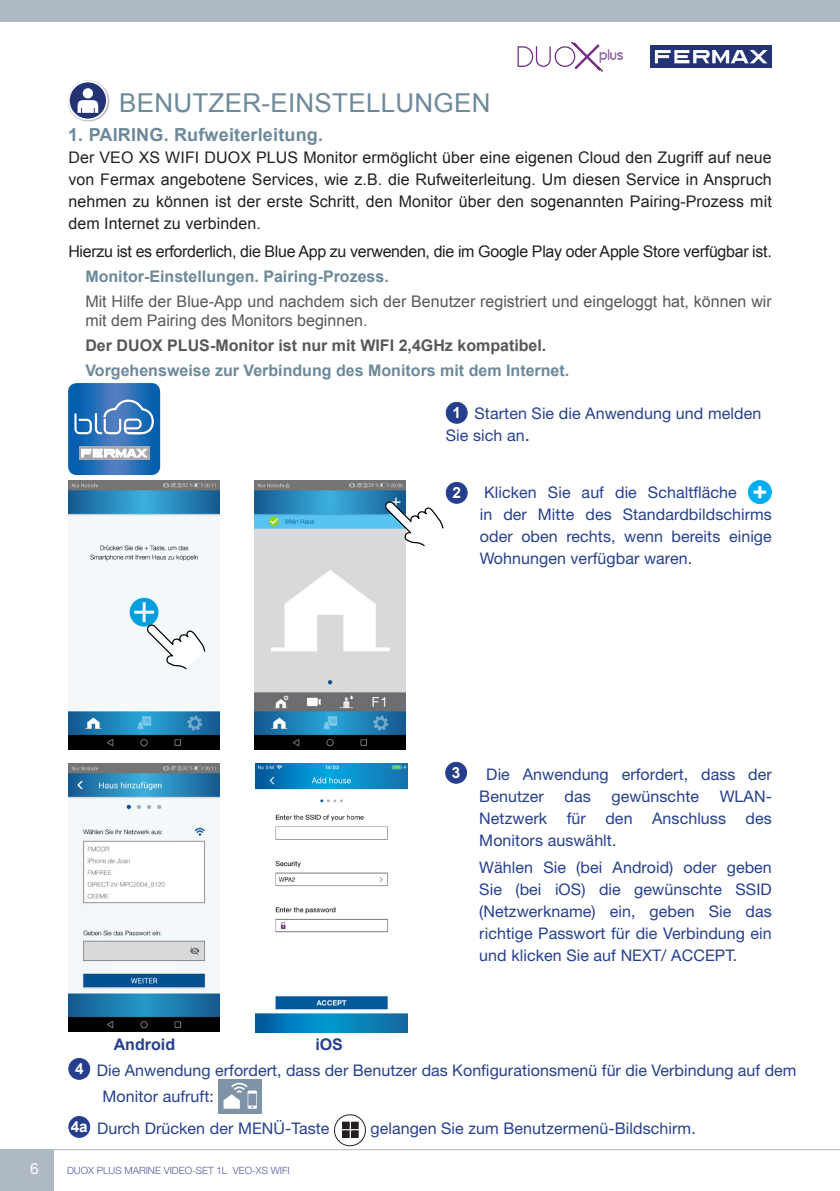
<style>
.page{position:relative;width:840px;height:1191px;background:#fff}
.page>*{position:absolute;margin:0;border:0;box-sizing:border-box;transform-origin:0 0}
.TITULO1{font:26px "Arial";letter-spacing:.01em;color:#6d899a}
.t1{font:700 24.6px "Arial";color:#fff}
.TITULO2{font:700 18px "Arial";letter-spacing:.01em;color:#6d899a}
.NOTAS{font:16px/22px "Helvetica Neue";letter-spacing:.005em;color:#253f8e}
.TEXTO_1{font:16px/22px "Arial";letter-spacing:-.02em;color:#231f20;text-align:justify}
.t2{font:16px/19.2px "Arial";color:#57585a}
.t3{font:700 16px "Arial";color:#6d899a}
.t4{font:700 16px "Arial";color:#57585a}
.t5{font:700 16px "Arial";color:#253f8e}
.t6{font:700 15.4px "Arial";color:#fff}
.t7{font:15.4px "Helvetica Neue";color:#fff}
.t8{font:300 10px "Helvetica Neue LT Std";color:#4d5a9e}
.s1{font-size:18px}
</style>
<div class="page">
<div style="left:0;top:1149px;width:53px;height:42px;background:#aeb9c4"></div>
<hr style="left:0;top:1149px;width:839px;height:1px;background:#aeb9c4">
<div style="left:0;top:0;width:839px;height:22px;background:#aeb9c4"></div>
<div style="left:650px;top:46px;width:121px;height:22px;background:#243374"></div>
<svg style="left:654px;top:50px;width:113px;height:13px"></svg>
<svg style="left:517px;top:42px;width:105px;height:30px"></svg>
<div style="left:446px;top:402px;width:21px;height:21px;background:#253f8e;border-radius:50%"></div>
<div style="left:445px;top:402px;width:22px;height:22px;border:1px solid #253f8e;border-radius:50%"></div>
<div style="left:446px;top:482px;width:21px;height:21px;background:#253f8e;border-radius:50%"></div>
<div style="left:445px;top:482px;width:22px;height:22px;border:1px solid #253f8e;border-radius:50%"></div>
<div style="left:748px;top:480px;width:23px;height:23px;background:#00aeef;border-radius:50%"></div>
<div style="left:747px;top:480px;width:24px;height:24px;border:1px solid #00aeef;border-radius:50%"></div>
<img style="left:68px;top:481px;width:152px;height:269px">
<svg style="left:145px;top:623px;width:61px;height:47px"></svg>
<img style="left:254px;top:481px;width:151px;height:269px">
<svg style="left:383px;top:500px;width:61px;height:47px"></svg>
<div style="left:445px;top:762px;width:21px;height:21px;background:#253f8e;border-radius:50%"></div>
<div style="left:445px;top:762px;width:22px;height:21px;border:1px solid #253f8e;border-radius:50%"></div>
<div style="left:69px;top:1058px;width:21px;height:21px;background:#253f8e;border-radius:50%"></div>
<div style="left:68px;top:1058px;width:22px;height:21px;border:1px solid #253f8e;border-radius:50%"></div>
<div style="left:218px;top:1078px;width:44px;height:35px;background:#7f93a7"></div>
<svg style="left:223px;top:1082px;width:34px;height:26px"></svg>
<div style="left:69px;top:1116px;width:21px;height:21px;background:#253f8e;border-radius:50%"></div>
<div style="left:68px;top:1116px;width:22px;height:21px;border:1px solid #253f8e;border-radius:50%"></div>
<svg style="left:334px;top:1114px;width:32px;height:32px"></svg>
<svg style="left:68px;top:383px;width:92px;height:92px;background:#4883be"></svg>
<img style="left:68px;top:763px;width:152px;height:269px">
<img style="left:255px;top:763px;width:152px;height:269px">
<div style="left:68px;top:80px;width:41px;height:42px;background:#231f20;opacity:.4"></div>
<div style="left:69px;top:82px;width:38px;height:37px;background:#243374;border-radius:50%"></div>
<div style="left:68px;top:81px;width:40px;height:39px;border:2px solid #fff;border-radius:50%"></div>
<div style="left:83px;top:88px;width:10px;height:10px;background:#fff;border-radius:50%"></div>
<svg style="left:77px;top:100px;width:21px;height:13px"></svg>
<p class="TITULO1" style="left:119px;top:86px;width:372px">BENUTZER-EINSTELLUNGEN</p>
<p class="TITULO2" style="left:68px;top:123px;width:256px">1. PAIRING. Rufweiterleitung.</p>
<p class="TEXTO_1" style="left:68px;top:147px;width:704px">Der VEO XS WIFI DUOX PLUS Monitor ermöglicht über eine eigenen Cloud den Zugriff auf neue von Fermax angebotene Services, wie z.B. die Rufweiterleitung. Um diesen Service in Anspruch nehmen zu können ist der erste Schritt, den Monitor über den sogenannten Pairing-Prozess mit dem Internet zu verbinden.</p>
<p class="TEXTO_1" style="left:68px;top:241px;width:704px">Hierzu ist es erforderlich, die Blue App zu verwenden, die im Google Play oder Apple Store verfügbar ist.</p>
<p class="t3" style="left:85px;top:266px;width:305px">Monitor-Einstellungen. Pairing-Prozess.</p>
<p class="t2" style="left:85px;top:292px;width:687px">Mit Hilfe der Blue-App und nachdem sich der Benutzer registriert und eingeloggt hat, können wir mit dem Pairing des Monitors beginnen.</p>
<p class="t4" style="left:85px;top:335px;width:462px">Der DUOX PLUS-Monitor ist nur mit WIFI 2,4GHz kompatibel.</p>
<p class="t3" style="left:85px;top:360px;width:485px">Vorgehensweise zur Verbindung des Monitors mit dem Internet.</p>
<p class="t6" style="left:452px;top:402px;width:10px">1</p>
<p class="NOTAS" style="left:445px;top:402px;width:317px;text-indent:29px">Starten Sie die Anwendung und melden<br>Sie sich an<span class="s1">.</span></p>
<p class="t6" style="left:452px;top:482px;width:10px">2</p>
<p class="NOTAS" style="left:484px;top:481px;width:254px">Klicken Sie auf die Schaltfläche</p>
<p class="t1" style="left:752px;top:476px;width:16px">+</p>
<p class="NOTAS" style="left:479px;top:503px;width:293px;text-align:justify">in der Mitte des Standardbildschirms oder oben rechts, wenn bereits einige Wohnungen verfügbar waren.</p>
<p class="t5" style="left:114px;top:1033px;width:63px">Android</p>
<p class="t5" style="left:315px;top:1033px;width:29px">iOS</p>
<p class="t6" style="left:451px;top:762px;width:10px">3</p>
<p class="NOTAS" style="left:479px;top:762px;width:294px;text-indent:7px">Die Anwendung erfordert, dass der<br>Benutzer</p>
<p class="NOTAS" style="left:479px;top:784px;width:294px;text-align:justify;text-indent:240px">WLAN-Netzwerk für den Anschluss des Monitors auswählt.</p>
<p class="NOTAS" style="left:479px;top:856px;width:294px;text-align:justify">Wählen Sie (bei Android) oder geben Sie (bei iOS) die gewünschte SSID (Netzwerkname) ein, geben Sie das richtige Passwort für die Verbindung ein und klicken Sie auf NEXT/ ACCEPT.</p>
<p class="NOTAS" style="left:564px;top:784px;width:28px">das</p>
<p class="NOTAS" style="left:611px;top:784px;width:89px">gewünschte</p>
<p class="t6" style="left:75px;top:1058px;width:10px">4</p>
<p class="NOTAS" style="left:102px;top:1056px;width:695px;line-height:26px;text-indent:-6px">Die Anwendung erfordert, dass der Benutzer das Konfigurationsmenü für die Verbindung auf dem<br>Monitor aufruft:</p>
<p class="t6" style="left:71px;top:1116px;width:19px">4a</p>
<p class="NOTAS" style="left:97px;top:1116px;width:234px">Durch Drücken der MENÜ-Taste</p>
<p class="NOTAS" style="left:370px;top:1116px;width:327px">gelangen Sie zum Benutzermenü-Bildschirm.</p>
<p class="t7" style="left:30px;top:1159px;width:10px">6</p>
<p class="t8" style="left:67px;top:1164px;width:224px">DUOX PLUS MARINE VIDEO-SET 1L VEO-XS WIFI</p>
</div>
